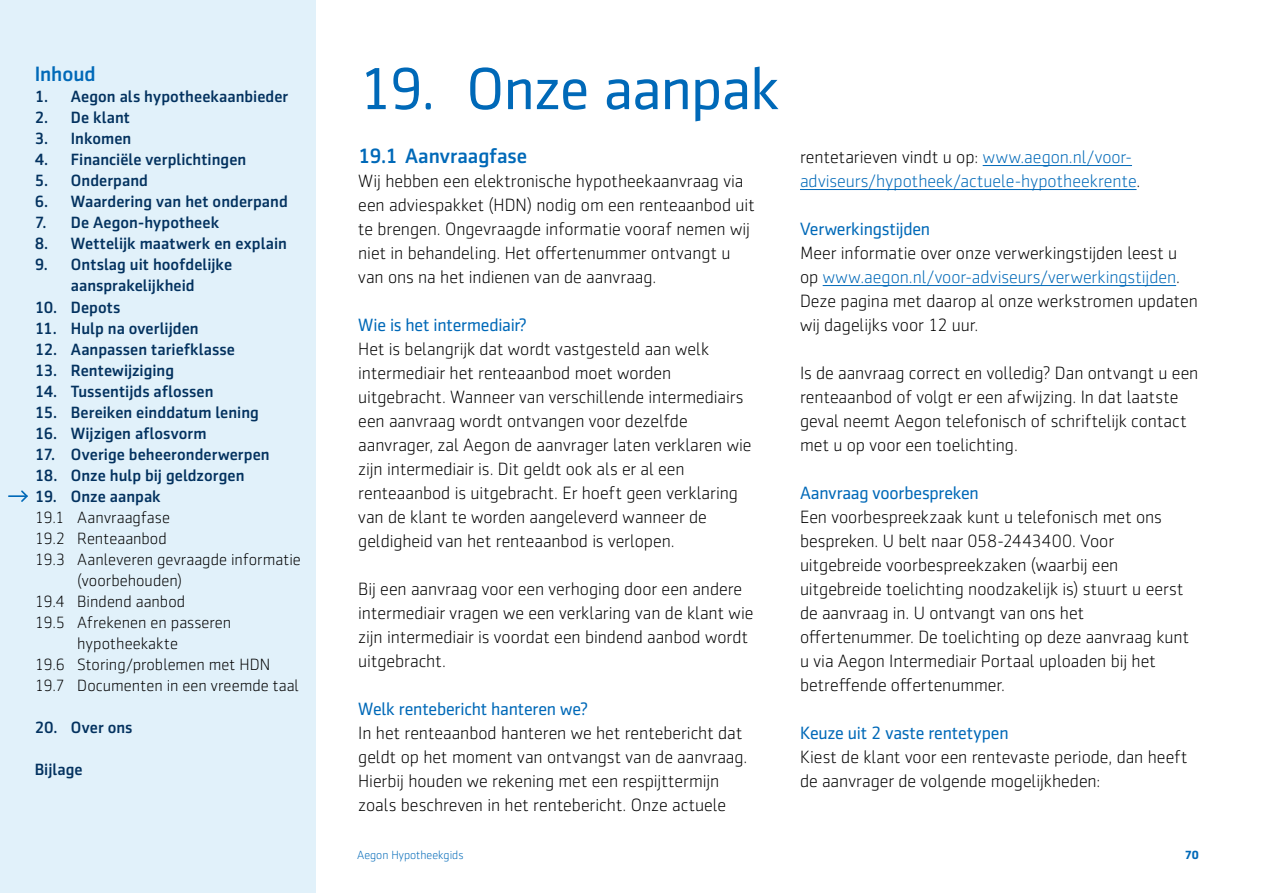
<style>
.page{position:relative;width:1263px;height:893px;background:#fff}
.page>*{position:absolute;margin:0;border:0;box-sizing:border-box;transform-origin:0 0}
.t1{font:60px "Sentico Sans DT";letter-spacing:-.015em;color:#0069b8}
.t2{font:500 21px "Sentico Sans DT";letter-spacing:-.005em;color:#0069b8}
.t3{font:300 18px/24px "Sentico Sans DT";color:#000}
.t4{font:18px "Sentico Sans DT";letter-spacing:-.01em;color:#0069b8}
.t5{font:300 18px/24px "Sentico Sans DT";color:#0069b8}
.t6{font:500 16.5px/21px "Sentico Sans DT";color:#03325f;text-align:center}
.t7{font:300 16.5px "Sentico Sans DT";color:#000}
.t8{font:300 12px "Sentico Sans DT";color:#0069b8}
.t9{font:700 12px "Sentico Sans DT";color:#0069b8}
.s1{color:#000}
.s2{color:#0069b8}
</style>
<div class="page">
<div style="left:0;top:0;width:316px;height:893px;background:#e1f1fa"></div>
<svg style="left:21px;top:490px;width:6px;height:12px"></svg>
<hr style="left:8px;top:495px;width:20px;height:2px;background:#0069b8">
<hr style="left:983px;top:165px;width:149px;height:1px;background:#0069b8">
<hr style="left:800px;top:189px;width:336px;height:1px;background:#0069b8">
<hr style="left:823px;top:285px;width:353px;height:1px;background:#0069b8">
<p class="t2" style="left:35px;top:63px;width:63px">Inhoud</p>
<p class="t6" style="left:35px;top:86px;width:255px">1. Aegon als hypotheekaanbieder</p>
<p class="t6" style="left:35px;top:107px;width:97px">2. De klant</p>
<p class="t6" style="left:35px;top:128px;width:98px">3. Inkomen</p>
<p class="t6" style="left:35px;top:149px;width:213px">4. Financiële verplichtingen</p>
<p class="t6" style="left:35px;top:170px;width:115px">5. Onderpand</p>
<p class="t6" style="left:35px;top:191px;width:255px">6. Waardering van het onderpand</p>
<p class="t6" style="left:35px;top:212px;width:186px">7. De Aegon-hypotheek</p>
<p class="t6" style="left:35px;top:233px;width:254px">8. Wettelijk maatwerk en explain</p>
<p class="t6" style="left:35px;top:254px;width:199px">9. Ontslag uit hoofdelijke aansprakelijkheid</p>
<p class="t6" style="left:35px;top:296px;width:87px">10. Depots</p>
<p class="t6" style="left:35px;top:317px;width:165px">11. Hulp na overlijden</p>
<p class="t6" style="left:35px;top:338px;width:202px">12. Aanpassen tariefklasse</p>
<p class="t6" style="left:35px;top:359px;width:141px">13. Rentewijziging</p>
<p class="t6" style="left:35px;top:380px;width:180px">14. Tussentijds aflossen</p>
<p class="t6" style="left:35px;top:401px;width:226px">15. Bereiken einddatum lening</p>
<p class="t6" style="left:35px;top:422px;width:173px">16. Wijzigen aflosvorm</p>
<p class="t6" style="left:35px;top:443px;width:236px">17. Overige beheeronderwerpen</p>
<p class="t6" style="left:35px;top:464px;width:211px">18. Onze hulp bij geldzorgen</p>
<p class="t6" style="left:35px;top:485px;width:128px">19. Onze aanpak</p>
<p class="t7" style="left:35px;top:508px;width:137px">19.1 Aanvraagfase</p>
<p class="t7" style="left:35px;top:529px;width:134px">19.2 Renteaanbod</p>
<p class="t7" style="left:35px;top:550px;width:268px">19.3 Aanleveren gevraagde informatie</p>
<p class="t7" style="left:77px;top:571px;width:106px">(voorbehouden)</p>
<p class="t7" style="left:35px;top:592px;width:152px">19.4 Bindend aanbod</p>
<p class="t7" style="left:35px;top:613px;width:198px">19.5 Afrekenen en passeren</p>
<p class="t7" style="left:77px;top:634px;width:102px">hypotheekakte</p>
<p class="t7" style="left:35px;top:655px;width:237px">19.6 Storing/problemen met HDN</p>
<p class="t7" style="left:35px;top:676px;width:266px">19.7 Documenten in een vreemde taal</p>
<p class="t6" style="left:35px;top:716px;width:99px">20. Over ons</p>
<p class="t6" style="left:35px;top:758px;width:49px">Bijlage</p>
<h1 class="t1" style="left:358px;top:56px;width:422px">19. Onze aanpak</h1>
<p class="t2" style="left:358px;top:144px;width:170px">19.1 Aanvraagfase</p>
<p class="t3" style="left:358px;top:169px;width:398px">Wij hebben een elektronische hypotheekaanvraag via een adviespakket (HDN) nodig om een renteaanbod uit te brengen. Ongevraagde informatie vooraf nemen wij niet in behandeling. Het offertenummer ontvangt u van ons na het indienen van de aanvraag.</p>
<p class="t4" style="left:358px;top:315px;width:170px">Wie is het intermediair?</p>
<p class="t3" style="left:358px;top:337px;width:395px">Het is belangrijk dat wordt vastgesteld aan welk intermediair het renteaanbod moet worden uitgebracht. Wanneer van verschillende intermediairs een aanvraag wordt ontvangen voor dezelfde aanvrager, zal Aegon de aanvrager laten verklaren wie zijn intermediair is. Dit geldt ook als er al een renteaanbod is uitgebracht. Er hoeft geen verklaring van de klant te worden aangeleverd wanneer de geldigheid van het renteaanbod is verlopen.</p>
<p class="t3" style="left:358px;top:577px;width:397px">Bij een aanvraag voor een verhoging door een andere intermediair vragen we een verklaring van de klant wie zijn intermediair is voordat een bindend aanbod wordt uitgebracht.</p>
<p class="t4" style="left:358px;top:699px;width:231px">Welk rentebericht hanteren we?</p>
<p class="t3" style="left:358px;top:721px;width:391px">In het renteaanbod hanteren we het rentebericht dat geldt op het moment van ontvangst van de aanvraag.<br>Hierbij houden we rekening met een respijttermijn zoals beschreven in het rentebericht. Onze actuele</p>
<p class="t5" style="left:800px;top:145px;width:342px"><span class="s1">rentetarieven vindt u op:</span> www.aegon.nl/voor&shy;adviseurs/hypotheek/actuele-hypotheekrente<span class="s1">.</span></p>
<p class="t4" style="left:800px;top:219px;width:132px">Verwerkingstijden</p>
<p class="t3" style="left:800px;top:241px;width:399px">Meer informatie over onze verwerkingstijden leest u op <span class="s2">www.aegon.nl/voor-adviseurs/verwerkingstijden</span>.<br>Deze pagina met daarop al onze werkstromen updaten wij dagelijks voor 12 uur.</p>
<p class="t3" style="left:800px;top:361px;width:400px">Is de aanvraag correct en volledig? Dan ontvangt u een renteaanbod of volgt er een afwijzing. In dat laatste geval neemt Aegon telefonisch of schriftelijk contact met u op voor een toelichting.</p>
<p class="t4" style="left:800px;top:483px;width:180px">Aanvraag voorbespreken</p>
<p class="t3" style="left:800px;top:505px;width:391px">Een voorbespreekzaak kunt u telefonisch met ons bespreken. U belt naar 058-2443400. Voor uitgebreide voorbespreekzaken (waarbij een uitgebreide toelichting noodzakelijk is) stuurt u eerst de aanvraag in. U ontvangt van ons het offertenummer. De toelichting op deze aanvraag kunt u via Aegon Intermediair Portaal uploaden bij het betreffende offertenummer.</p>
<p class="t4" style="left:800px;top:723px;width:210px">Keuze uit 2 vaste rentetypen</p>
<p class="t3" style="left:800px;top:745px;width:389px">Kiest de klant voor een rentevaste periode, dan heeft de aanvrager de volgende mogelijkheden:</p>
<p class="t8" style="left:357px;top:848px;width:108px">Aegon Hypotheekgids</p>
<p class="t9" style="left:1185px;top:847px;width:16px">70</p>
</div>
